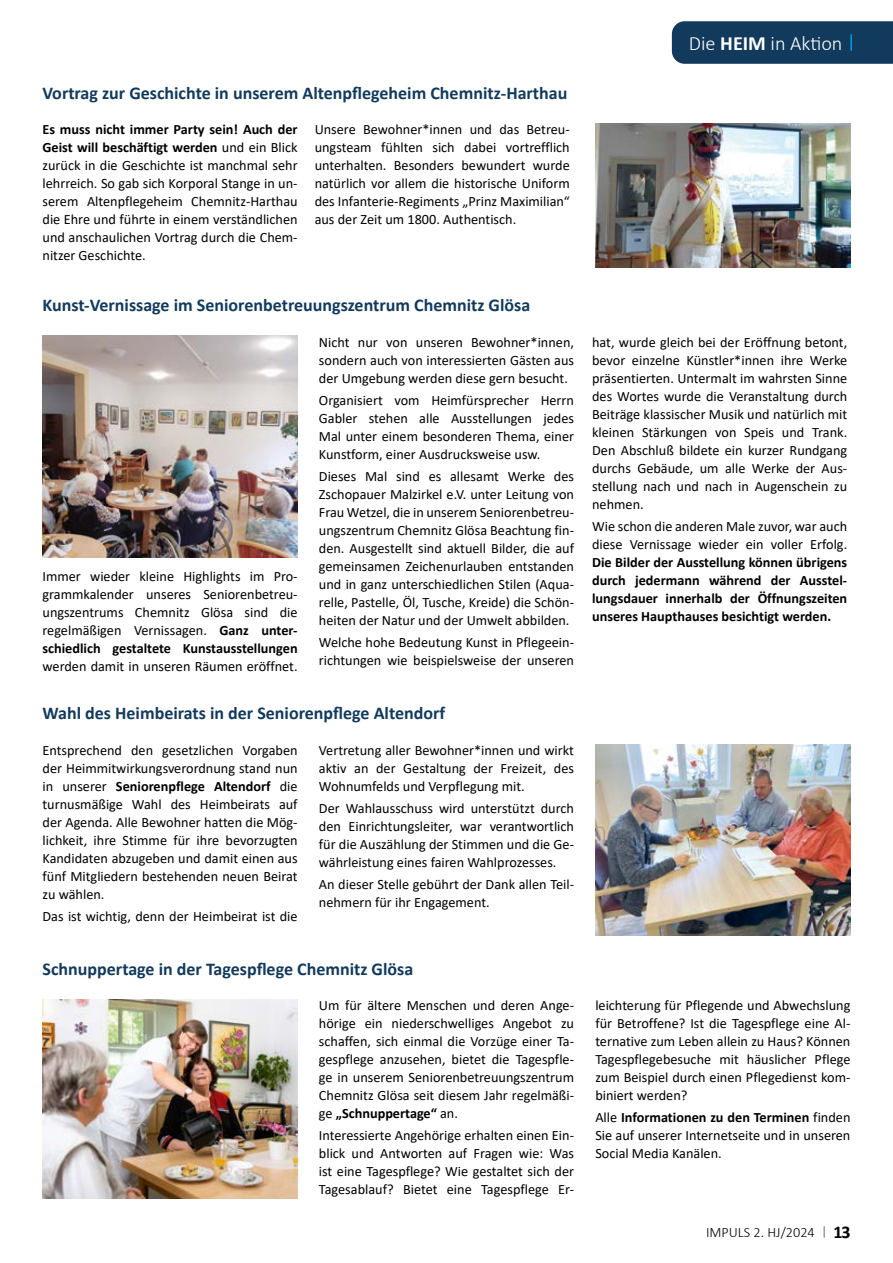
<style>
.page{position:relative;width:893px;height:1263px;background:#fff}
.page>*{position:absolute;margin:0;border:0;box-sizing:border-box;transform-origin:0 0}
.t1{font:300 20.25px "Calibri";color:#fff}
.t2{font:700 18px "Calibri";color:#123a5d}
.t3{font:14.25px/18px "Calibri";color:#000;text-align:justify}
.t4{font:700 14.25px/18px "Calibri";color:#000;text-align:justify}
.t5{font:300 14.25px "Calibri";color:#000}
.s1{font-weight:700}
.s2{font-weight:700;font-size:18px}
</style>
<div class="page">
<div style="left:672px;top:21px;width:221px;height:43px;background:#123a5d"></div>
<img style="left:43px;top:336px;width:255px;height:221px">
<img style="left:595px;top:123px;width:255px;height:145px">
<img style="left:595px;top:744px;width:255px;height:191px">
<svg style="left:823px;top:1227px;width:2px;height:10px"></svg>
<img style="left:43px;top:999px;width:255px;height:199px">
<p class="t2" style="left:43px;top:80px;width:526px">Vortrag zur Geschichte in unserem Altenpflegeheim Chemnitz-Harthau</p>
<p class="t3" style="left:43px;top:120px;width:257px"><span class="s1">Es muss nicht immer Party sein! Auch der Geist will beschäftigt werden</span> und ein Blick zurück in die Geschichte ist manchmal sehr lehrreich. So gab sich Korporal Stange in un&shy;serem Altenpflegeheim Chemnitz-Harthau die Ehre und führte in einem verständlichen und anschaulichen Vortrag durch die Chem&shy;nitzer Geschichte.</p>
<p class="t3" style="left:315px;top:120px;width:257px">Unsere Bewohner*innen und das Betreu&shy;ungsteam fühlten sich dabei vortrefflich unterhalten. Besonders bewundert wurde natürlich vor allem die historische Uniform des Infanterie-Regiments „Prinz Maximilian“ aus der Zeit um 1800. Authentisch.</p>
<p class="t2" style="left:43px;top:292px;width:489px">Kunst-Vernissage im Seniorenbetreuungszentrum Chemnitz Glösa</p>
<p class="t3" style="left:43px;top:566px;width:257px">Immer wieder kleine Highlights im Pro&shy;grammkalender unseres Seniorenbetreu&shy;ungszentrums Chemnitz Glösa sind die regelmäßigen Vernissagen. <span class="s1">Ganz unter&shy;schiedlich gestaltete Kunstausstellungen</span></p>
<p class="t3" style="left:43px;top:656px;width:257px">werden damit in unseren Räumen eröffnet.</p>
<p class="t3" style="left:319px;top:332px;width:257px">Nicht nur von unseren Bewohner*innen, sondern auch von interessierten Gästen aus der Umgebung werden diese gern besucht.</p>
<p class="t3" style="left:319px;top:391px;width:257px">Organisiert vom Heimfürsprecher Herrn Gabler stehen alle Ausstellungen jedes Mal unter einem besonderen Thema, einer Kunstform, einer Ausdrucksweise usw.</p>
<p class="t3" style="left:319px;top:467px;width:257px">Dieses Mal sind es allesamt Werke des Zschopauer Malzirkel e.V. unter Leitung von Frau Wetzel, die in unserem Seniorenbetreu&shy;ungszentrum Chemnitz Glösa Beachtung fin&shy;den. Ausgestellt sind aktuell Bilder, die auf gemeinsamen Zeichenurlauben entstanden und in ganz unterschiedlichen Stilen (Aqua&shy;relle, Pastelle, Öl, Tusche, Kreide) die Schön&shy;heiten der Natur und der Umwelt abbilden.</p>
<p class="t3" style="left:319px;top:633px;width:257px">Welche hohe Bedeutung Kunst in Pflegeein&shy;richtungen wie beispielsweise der unseren</p>
<p class="t2" style="left:43px;top:701px;width:404px">Wahl des Heimbeirats in der Seniorenpflege Altendorf</p>
<p class="t3" style="left:43px;top:741px;width:257px">Entsprechend den gesetzlichen Vorgaben der Heimmitwirkungsverordnung stand nun in unserer <span class="s1">Seniorenpflege Altendorf</span> die turnusmäßige Wahl des Heimbeirats auf der Agenda. Alle Bewohner hatten die Mög&shy;lichkeit, ihre Stimme für ihre bevorzugten Kandidaten abzugeben und damit einen aus fünf Mitgliedern bestehenden neuen Beirat zu wählen.</p>
<p class="t3" style="left:43px;top:907px;width:257px">Das ist wichtig, denn der Heimbeirat ist die</p>
<p class="t3" style="left:319px;top:741px;width:257px">Vertretung aller Bewohner*innen und wirkt aktiv an der Gestaltung der Freizeit, des Wohnumfelds und Verpflegung mit.</p>
<p class="t3" style="left:319px;top:799px;width:257px">Der Wahlausschuss wird unterstützt durch den Einrichtungsleiter, war verantwortlich für die Auszählung der Stimmen und die Ge&shy;währleistung eines fairen Wahlprozesses.</p>
<p class="t3" style="left:319px;top:875px;width:257px">An dieser Stelle gebührt der Dank allen Teil&shy;nehmern für ihr Engagement.</p>
<p class="t2" style="left:43px;top:956px;width:372px">Schnuppertage in der Tagespflege Chemnitz Glösa</p>
<p class="t3" style="left:319px;top:996px;width:257px">Um für ältere Menschen und deren Ange&shy;hörige ein niederschwelliges Angebot zu schaffen, sich einmal die Vorzüge einer Ta&shy;gespflege anzusehen, bietet die Tagespfle&shy;ge in unserem Seniorenbetreuungszentrum Chemnitz Glösa seit diesem Jahr regelmäßi&shy;ge <span class="s1">„Schnuppertage“</span> an.</p>
<p class="t3" style="left:319px;top:1126px;width:257px">Interessierte Angehörige erhalten einen Ein&shy;blick und Antworten auf Fragen wie: Was ist eine Tagespflege? Wie gestaltet sich der Tagesablauf? Bietet eine Tagespflege Er-</p>
<h1 class="t1" style="left:689px;top:31px;width:155px">Die <span class="s1">HEIM</span> in Aktion</h1>
<p class="t3" style="left:592px;top:333px;width:257px">hat, wurde gleich bei der Eröffnung betont, bevor einzelne Künstler*innen ihre Werke präsentierten. Untermalt im wahrsten Sinne des Wortes wurde die Veranstaltung durch Beiträge klassischer Musik und natürlich mit kleinen Stärkungen von Speis und Trank.<br>Den Abschluß bildete ein kurzer Rundgang durchs Gebäude, um alle Werke der Aus&shy;stellung nach und nach in Augenschein zu nehmen.</p>
<p class="t3" style="left:592px;top:517px;width:257px">Wie schon die anderen Male zuvor, war auch diese Vernissage wieder ein voller Erfolg.</p>
<p class="t4" style="left:592px;top:553px;width:257px">Die Bilder der Ausstellung können übrigens durch jedermann während der Ausstel&shy;lungsdauer innerhalb der Öffnungszeiten unseres Haupthauses besichtigt werden.</p>
<p class="t3" style="left:595px;top:996px;width:257px">leichterung für Pflegende und Abwechslung für Betroffene? Ist die Tagespflege eine Al&shy;ternative zum Leben allein zu Haus? Können Tagespflegebesuche mit häuslicher Pflege zum Beispiel durch einen Pflegedienst kom&shy;biniert werden?</p>
<p class="t3" style="left:595px;top:1108px;width:257px">Alle <span class="s1">Informationen zu den Terminen</span> finden Sie auf unserer Internetseite und in unseren Social Media Kanälen.</p>
<p class="t5" style="left:706px;top:1224px;width:146px">IMPULS 2. HJ/2024 <span class="s2">13</span></p>
</div>
